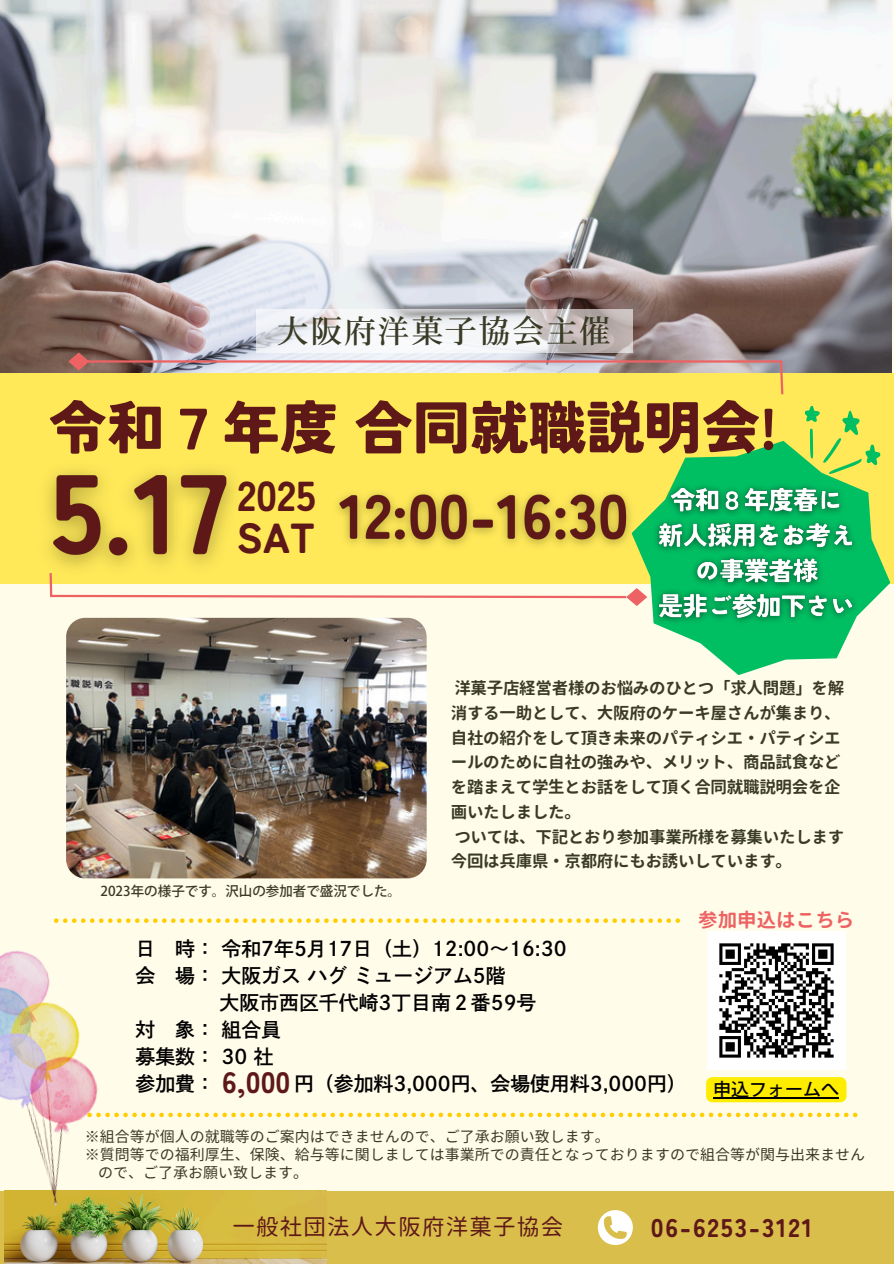
<style>
.page{position:relative;width:894px;height:1264px;background:#fff}
.page>*{position:absolute;margin:0;border:0;box-sizing:border-box;transform-origin:0 0}
.t1{font:900 57.9px "Tsunagi Gothic";color:#5e1818}
.t2{font:900 41.85px "Tsunagi Gothic";color:#5e1818}
.t3{font:32.4px "Heisei Min Std W5";letter-spacing:.035em;color:#3a3b26}
.t4{font:900 29.4px "Tsunagi Gothic";color:#5e1818}
.t5{font:900 25.5px "Tsunagi Gothic";letter-spacing:.07em;color:#5e1818}
.t6{font:22.5px "Gen Jyuu Gothic";letter-spacing:.055em;color:#5e1818}
.t7{font:19.8px "DMT Shuei Go Kin Std B";color:#000}
.t8{font:700 19.5px "Gen Jyuu Gothic";color:#ed6363}
.t9{font:500 18px "Koz Go Pr 6 N";color:#000}
.t10{font:700 16.5px/24.8px "Gen Jyuu Gothic";letter-spacing:-.015em;color:#3a3b26}
.t11{font:15px "Gen Jyuu Gothic";color:#3a3b26}
.t12{font:500 13.5px "Koz Go Pr 6 N";color:#3a3b26}
</style>
<div class="page">
<div style="left:0;top:0;width:893px;height:1263px;background:#fffcea"></div>
<div style="left:0;top:1190px;width:893px;height:73px;background:#d9be4b"></div>
<img style="left:5px;top:1190px;width:321px;height:73px">
<img style="left:0;top:0;width:891px;height:374px">
<div style="left:0;top:374px;width:893px;height:210px;background:#ffe959"></div>
<svg style="left:642px;top:441px;width:248px;height:234px"></svg>
<svg style="left:804px;top:406px;width:76px;height:68px"></svg>
<svg style="left:597px;top:1210px;width:35px;height:35px"></svg>
<img style="left:0;top:950px;width:121px;height:264px">
<svg style="left:54px;top:918px;width:625px;height:4px"></svg>
<img style="left:707px;top:931px;width:137px;height:137px">
<img style="left:47px;top:470px;width:187px;height:98px">
<img style="left:337px;top:492px;width:305px;height:66px">
<img style="left:645px;top:476px;width:220px;height:155px">
<svg style="left:49px;top:571px;width:598px;height:35px"></svg>
<img style="left:66px;top:618px;width:360px;height:260px;border-radius:19px">
<svg style="left:256px;top:309px;width:376px;height:43px;fill:#f1f3f6"></svg>
<svg style="left:68px;top:352px;width:21px;height:18px"></svg>
<svg style="left:778px;top:359px;width:6px;height:36px"></svg>
<hr style="left:87px;top:360px;width:695px;height:2px;background:#ed6363">
<div style="left:706px;top:1077px;width:140px;height:25px;background:#ffed00;border-radius:6px"></div>
<hr style="left:713px;top:1097px;width:126px;height:1px;background:#000">
<svg style="left:87px;top:1112px;width:770px;height:5px"></svg>
<p class="t3" style="left:276px;top:315px;width:336px">大阪府洋菓子協会主催</p>
<p class="t1" style="left:49px;top:398px;width:729px">令和７年度合同就職説明会!</p>
<h3 class="t2" style="left:237px;top:474px;width:80px">2025</h3>
<p class="t2" style="left:236px;top:516px;width:80px">SAT</p>
<p class="t12" style="left:100px;top:884px;width:302px">2023年の様子です。沢山の参加者で盛況でした。</p>
<h2 class="t10" style="left:450px;top:675px;width:395px">洋菓子店経営者様のお悩みのひとつ「求人問題」を解消する一助として、大阪府のケーキ屋さんが集まり、自社の紹介をして頂き未来のパティシエ・パティシエールのために自社の強みや、メリット、商品試食などを踏まえて学生とお話をして頂く合同就職説明会を企画いたしました。</h2>
<h4 class="t10" style="left:450px;top:824px;width:395px">ついては、下記とおり参加事業所様を募集いたします今回は兵庫県・京都府にもお誘いしています。</h4>
<p class="t8" style="left:698px;top:905px;width:157px">参加申込はこちら</p>
<p class="t7" style="left:135px;top:938px;width:14px">日</p>
<p class="t7" style="left:175px;top:938px;width:393px">時：令和7年5月 17日（土）12:00～16:30</p>
<p class="t7" style="left:135px;top:965px;width:371px">会 場：大阪ガスハグミュージアム5階</p>
<p class="t7" style="left:219px;top:992px;width:318px">大阪市西区千代崎3丁目南２番59号</p>
<p class="t7" style="left:135px;top:1019px;width:147px">対 象：組合員</p>
<p class="t7" style="left:135px;top:1046px;width:139px">募集数： 30 社</p>
<p class="t7" style="left:135px;top:1073px;width:81px">参加費：</p>
<p class="t7" style="left:294px;top:1073px;width:394px">円（参加料3,000円、会場使用料3,000円）</p>
<p class="t11" style="left:85px;top:1125px;width:526px">※組合等が個人の就職等のご案内はできませんので、ご了承お願い致します。</p>
<p class="t11" style="left:85px;top:1143px;width:781px">※質問等での福利厚生、保険、給与等に関しましては事業所での責任となっておりますので組合等が関与出来ません</p>
<p class="t11" style="left:98px;top:1161px;width:211px">ので、ご了承お願い致します。</p>
<p class="t4" style="left:222px;top:1067px;width:69px">6,000</p>
<p class="t9" style="left:713px;top:1080px;width:127px">申込フォームへ</p>
<p class="t6" style="left:232px;top:1210px;width:332px">一般社団法人大阪府洋菓子協会</p>
<p class="t5" style="left:650px;top:1214px;width:163px">06-6253-3121</p>
</div>
